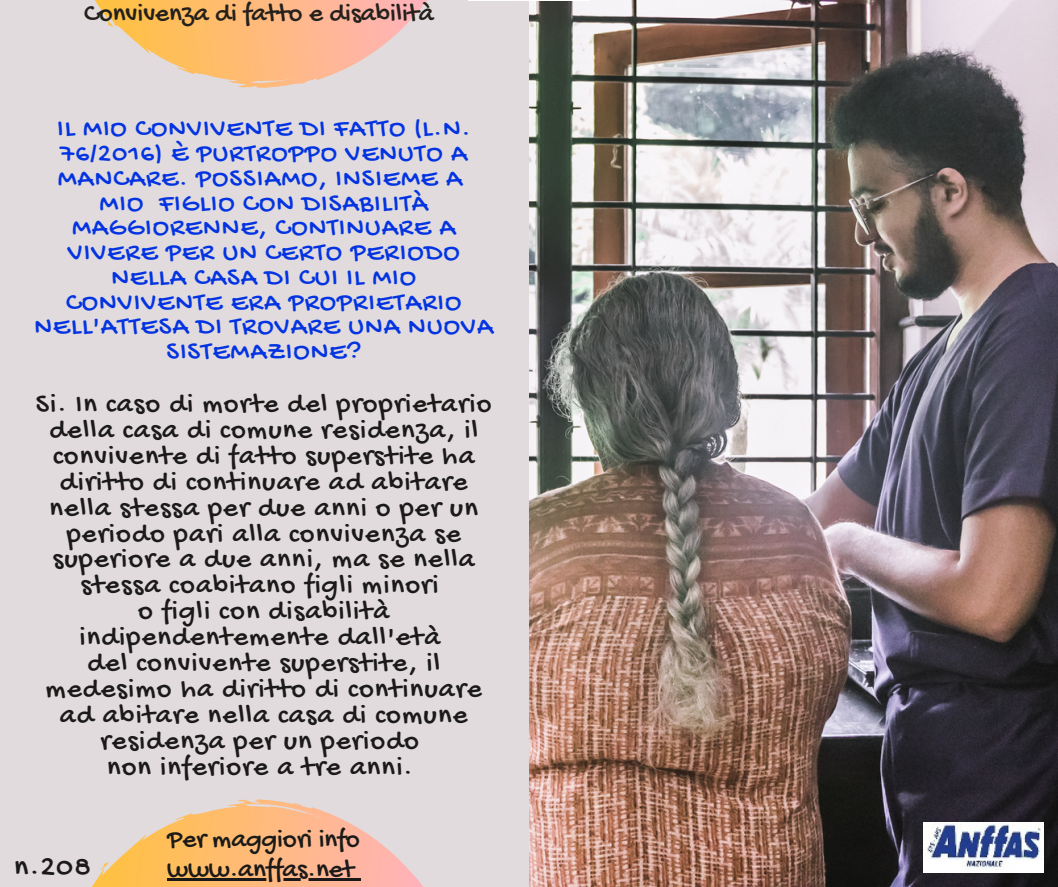
<style>
.page{position:relative;width:1058px;height:887px;background:#fff}
.page>*{position:absolute;margin:0;border:0;box-sizing:border-box;transform-origin:0 0}
.t1{font:30px "Gochi Hand";color:#1b1a19}
.t2{font:28.5px/25.8px "Gochi Hand";letter-spacing:.04em;color:#1b1a19;text-align:center}
.t3{font:27px/24.8px "Gochi Hand";letter-spacing:.04em;color:#0434e1;text-align:center}
.t4{font:27px "Gochi Hand";color:#1b1a19}
.t5{font:27px "Gochi Hand";color:#24211c}
</style>
<div class="page">
<div style="left:0;top:0;width:1058px;height:886px;background:#e1dbde"></div>
<svg style="left:92px;top:799px;width:330px;height:87px"></svg>
<svg style="left:94px;top:0;width:375px;height:88px"></svg>
<img style="left:529px;top:0;width:529px;height:886px">
<img style="left:469px;top:0;width:120px;height:1px">
<img style="left:923px;top:822px;width:120px;height:50px">
<hr style="left:167px;top:877px;width:187px;height:3px;background:#1b1a19">
<svg style="left:354px;top:877px;width:6px;height:3px"></svg>
<p class="t5" style="left:84px;top:0;width:351px">Convivenza di fatto e disabilità</p>
<p class="t3" style="left:34px;top:118px;width:460px">IL MIO CONVIVENTE DI FATTO (L.N.<br>76/2016) È PURTROPPO VENUTO A<br>MANCARE. POSSIAMO, INSIEME A<br>MIO FIGLIO CON DISABILITÀ<br>MAGGIORENNE, CONTINUARE A<br>VIVERE PER UN CERTO PERIODO<br>NELLA CASA DI CUI IL MIO<br>CONVIVENTE ERA PROPRIETARIO<br>NELL'ATTESA DI TROVARE UNA NUOVA<br>SISTEMAZIONE?</p>
<p class="t2" style="left:36px;top:393px;width:457px">Si. In caso di morte del proprietario della casa di comune residenza, il convivente di fatto superstite ha diritto di continuare ad abitare nella stessa per due anni o per un periodo pari alla convivenza se superiore a due anni, ma se nella stessa coabitano figli minori<br>o figli con disabilità indipendentemente dall'età<br>del convivente superstite, il medesimo ha diritto di continuare ad abitare nella casa di comune residenza per un periodo<br>non inferiore a tre anni.</p>
<p class="t4" style="left:167px;top:825px;width:194px">Per maggiori info</p>
<p class="t1" style="left:14px;top:850px;width:78px">n.208</p>
<p class="t4" style="left:167px;top:854px;width:188px">www.anffas.net</p>
</div>
